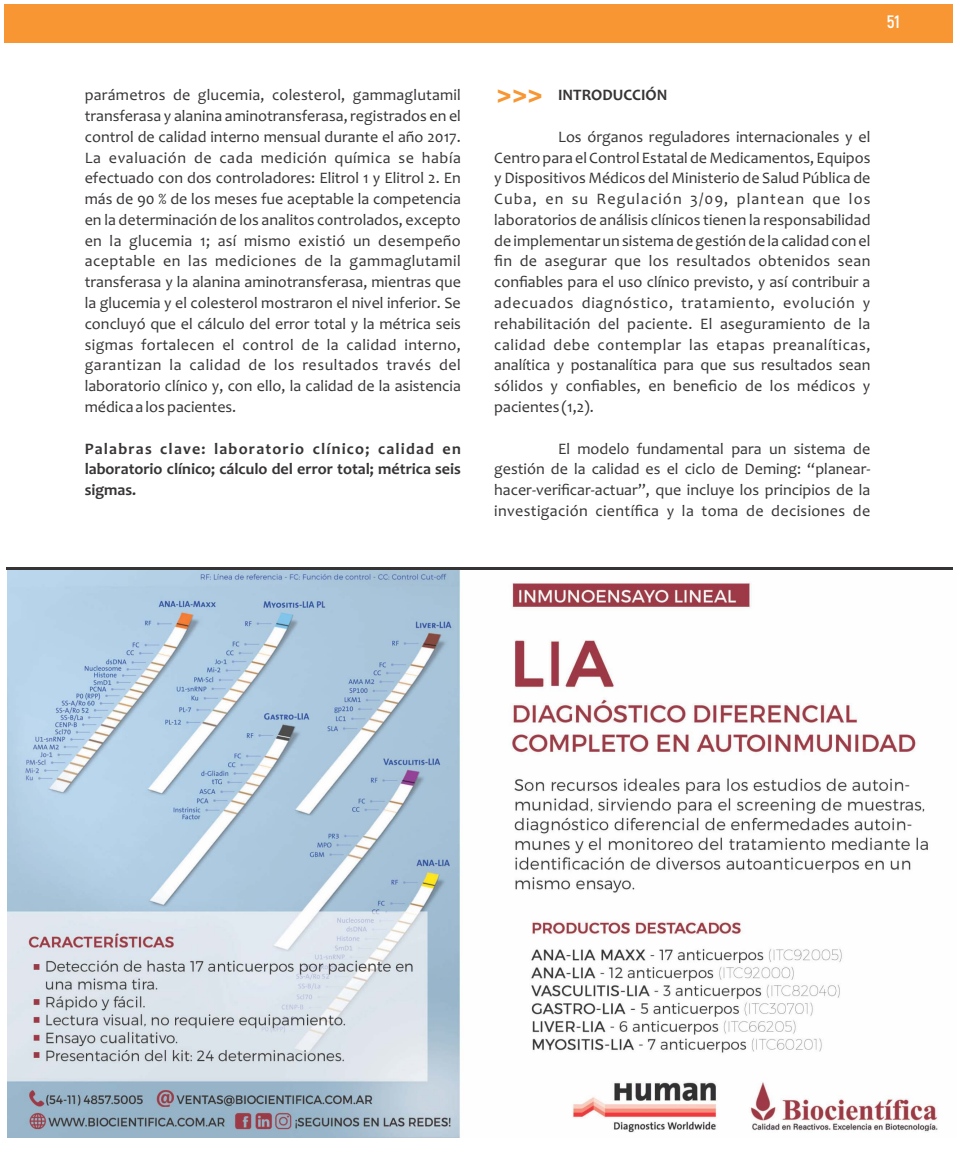
<style>
.page{position:relative;width:957px;height:1149px;background:#fff}
.page>*{position:absolute;margin:0;border:0;box-sizing:border-box;transform-origin:0 0}
.t1{font:700 36px "Akrobat";color:#f79633}
.t2{font:700 18px "Akrobat";color:#fefefe}
.t3{font:16.05px/20.7px "Candara";letter-spacing:.015em;color:#373435;text-align:justify}
.t4{font:700 16.05px/20.7px "Candara";color:#373435;text-align:justify}
</style>
<div class="page">
<div style="left:5px;top:4px;width:947px;height:39px;background:#f79633"></div>
<hr style="left:6px;top:567px;width:946px;height:2px;background:#373435">
<img style="left:8px;top:570px;width:930px;height:566px">
<p class="t3" style="left:85px;top:86px;width:378px">parámetros de glucemia, colesterol, gammaglutamil transferasa y alanina aminotransferasa, registrados en el control de calidad interno mensual durante el año 2017.<br>La evaluación de cada medición química se había efectuado con dos controladores: Elitrol 1 y Elitrol 2. En más de 90 % de los meses fue aceptable la competencia en la determinación de los analitos controlados, excepto en la glucemia 1; así mismo existió un desempeño aceptable en las mediciones de la gammaglutamil transferasa y la alanina aminotransferasa, mientras que la glucemia y el colesterol mostraron el nivel inferior. Se concluyó que el cálculo del error total y la métrica seis sigmas fortalecen el control de la calidad interno, garantizan la calidad de los resultados través del laboratorio clínico y, con ello, la calidad de la asistencia médica a los pacientes.</p>
<p class="t4" style="left:85px;top:439px;width:378px">Palabras clave: laboratorio clínico; calidad en laboratorio clínico; cálculo del error total; métrica seis sigmas.</p>
<p class="t2" style="left:886px;top:11px;width:15px">51</p>
<p class="t4" style="left:558px;top:86px;width:111px">INTRODUCCIÓN</p>
<p class="t3" style="left:494px;top:128px;width:378px;text-indent:64px">Los órganos reguladores internacionales y el Centro para el Control Estatal de Medicamentos, Equipos y Dispositivos Médicos del Ministerio de Salud Pública de Cuba, en su Regulación 3/09, plantean que los laboratorios de análisis clínicos tienen la responsabilidad de implementar un sistema de gestión de la calidad con el fin de asegurar que los resultados obtenidos sean confiables para el uso clínico previsto, y así contribuir a adecuados diagnóstico, tratamiento, evolución y rehabilitación del paciente. El aseguramiento de la calidad debe contemplar las etapas preanalíticas, analítica y postanalítica para que sus resultados sean sólidos y confiables, en beneficio de los médicos y pacientes (1,2).</p>
<p class="t3" style="left:494px;top:439px;width:378px;text-indent:64px">El modelo fundamental para un sistema de gestión de la calidad es el ciclo de Deming: “planear&shy;hacer-verificar-actuar”, que incluye los principios de la investigación científica y la toma de decisiones de</p>
<h1 class="t1" style="left:496px;top:73px;width:48px">&gt;&gt;&gt;</h1>
</div>
